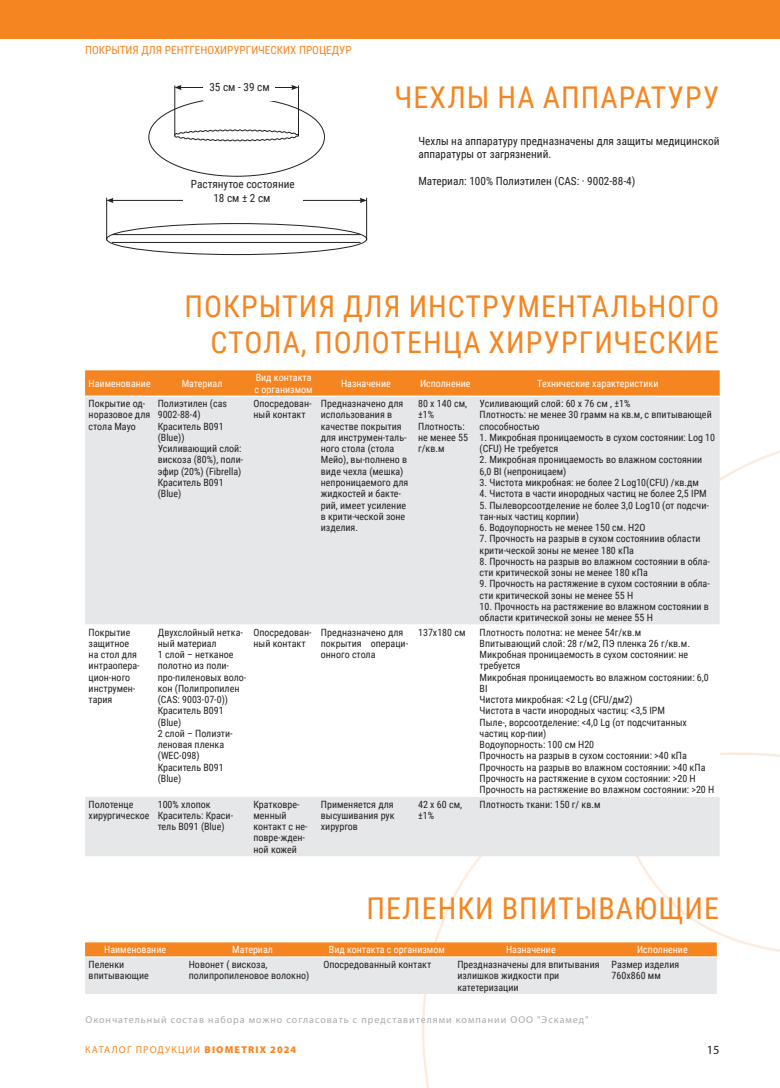
<style>
.page{position:relative;width:780px;height:1088px;background:#fff}
.page>*{position:absolute;margin:0;border:0;box-sizing:border-box;transform-origin:0 0}
.Zagolovok_L{font:30px/36px "Roboto Condensed";letter-spacing:.035em;color:#f58520;text-align:right}
.t1{font:12.5px "Myriad Pro";color:#231f20}
.art_l{font:11.25px/13.5px "Roboto Condensed";color:#231f20}
.podzag_str{font:11.25px "Roboto Condensed";color:#f58520}
.Tabl_Text{font:10px/11.2px "Roboto Condensed";color:#231f20}
.Tabl_Text-2{font:10px/11.2px "Roboto Condensed";color:#fff}
.t2{font:10px "Myriad Pro";letter-spacing:.1em;color:#a8a9ad}
.t3{font:10px "Myriad Pro";letter-spacing:.12em;color:#f58520}
.Tabl_Text_r{font:10px/11.2px "Roboto Condensed";color:#231f20}
.Tabl_Text_r-2{font:10px "Roboto Condensed";color:#fff}
.s1{font-weight:900}
</style>
<div class="page">
<div style="left:0;top:0;width:780px;height:39px;background:#f58520"></div>
<svg style="left:422px;top:856px;width:295px;height:232px"></svg>
<svg style="left:600px;top:427px;width:180px;height:530px"></svg>
<div style="left:85px;top:370px;width:634px;height:25px;background:#f58520"></div>
<div style="left:85px;top:397px;width:634px;height:459px;background:#e6e7e9"></div>
<svg style="left:85px;top:624px;width:634px;height:173px"></svg>
<svg style="left:85px;top:942px;width:631px;height:52px;background:#eacdb3"></svg>
<hr style="left:85px;top:956px;width:100px;height:1px;background:#fff">
<hr style="left:185px;top:956px;width:135px;height:1px;background:#fff">
<hr style="left:320px;top:956px;width:134px;height:1px;background:#fff">
<hr style="left:454px;top:956px;width:154px;height:1px;background:#fff">
<hr style="left:608px;top:956px;width:108px;height:1px;background:#fff">
<svg style="left:174px;top:129px;width:125px;height:12px"></svg>
<hr style="left:174px;top:85px;width:1px;height:51px;background:#231f20">
<hr style="left:180px;top:87px;width:113px;height:1px;background:#231f20">
<svg style="left:291px;top:85px;width:7px;height:5px"></svg>
<svg style="left:174px;top:85px;width:8px;height:5px"></svg>
<hr style="left:298px;top:85px;width:1px;height:51px;background:#231f20">
<div style="left:106px;top:223px;width:261px;height:32px;border:1px solid #231f20;border-radius:50%"></div>
<hr style="left:106px;top:198px;width:1px;height:42px;background:#231f20">
<hr style="left:366px;top:198px;width:1px;height:42px;background:#231f20">
<hr style="left:112px;top:200px;width:249px;height:1px;background:#231f20">
<svg style="left:359px;top:198px;width:8px;height:5px"></svg>
<svg style="left:106px;top:198px;width:8px;height:5px"></svg>
<hr style="left:112px;top:234px;width:248px;height:1px;background:#231f20">
<hr style="left:112px;top:242px;width:248px;height:1px;background:#231f20">
<div style="left:204px;top:83px;width:71px;height:18px;background:#fff"></div>
<div style="left:183px;top:180px;width:120px;height:33px;background:#fff"></div>
<p class="podzag_str" style="left:85px;top:42px;width:268px">ПОКРЫТИЯ ДЛЯ РЕНТГЕНОХИРУРГИЧЕСКИХ ПРОЦЕДУР</p>
<p class="art_l" style="left:209px;top:80px;width:62px">35 см - 39 см</p>
<p class="art_l" style="left:191px;top:177px;width:105px">Растянутое состояние</p>
<p class="art_l" style="left:213px;top:191px;width:59px">18 см ± 2 см</p>
<p class="Zagolovok_L" style="left:394px;top:78px;width:326px">ЧЕХЛЫ НА АППАРАТУРУ</p>
<p class="art_l" style="left:418px;top:134px;width:302px">Чехлы на аппаратуру предназначены для защиты медицинской аппаратуры от загрязнений.</p>
<p class="art_l" style="left:418px;top:174px;width:218px">Материал: 100% Полиэтилен (CAS: · 9002-88-4)</p>
<p class="Zagolovok_L" style="left:184px;top:287px;width:536px">ПОКРЫТИЯ ДЛЯ ИНСТРУМЕНТАЛЬНОГО<br>СТОЛА, ПОЛОТЕНЦА ХИРУРГИЧЕСКИЕ</p>
<p class="Tabl_Text-2" style="left:89px;top:377px;width:64px">Наименование</p>
<p class="Tabl_Text-2" style="left:182px;top:377px;width:42px">Материал</p>
<p class="Tabl_Text-2" style="left:254px;top:372px;width:59px">Вид контакта с организмом</p>
<p class="Tabl_Text-2" style="left:341px;top:377px;width:51px">Назначение</p>
<p class="Tabl_Text-2" style="left:420px;top:377px;width:52px">Исполнение</p>
<p class="Tabl_Text-2" style="left:537px;top:377px;width:123px">Технические характеристики</p>
<p class="Tabl_Text" style="left:89px;top:398px;width:63px">Покрытие од&shy;норазовое для стола Mayo</p>
<p class="Tabl_Text" style="left:158px;top:398px;width:87px">Полиэтилен (cas<br>9002-88-4)<br>Краситель B091 (Blue))<br>Усиливающий слой: вискоза (80%), поли&shy;эфир (20%) (Fibrella)<br>Краситель B091 (Blue)</p>
<p class="Tabl_Text" style="left:253px;top:398px;width:60px">Опосредован&shy;ный контакт</p>
<p class="Tabl_Text" style="left:321px;top:398px;width:89px">Предназначено для использования в качестве покрытия для инструмен-таль&shy;ного стола (стола<br>Мейо), вы-полнено в виде чехла (мешка) непроницаемого для жидкостей и бакте&shy;рий, имеет усиление в крити-ческой зоне изделия.</p>
<p class="Tabl_Text" style="left:418px;top:398px;width:51px">80 х 140 см, ±1%<br>Плотность: не менее 55 г/кв.м</p>
<p class="Tabl_Text" style="left:479px;top:398px;width:234px">Усиливающий слой: 60 х 76 см , ±1%<br>Плотность: не менее 30 грамм на кв.м, с впитывающей способностью</p>
<p class="Tabl_Text" style="left:479px;top:431px;width:237px">1. Микробная проницаемость в сухом состоянии: Log 10 (CFU) Не требуется</p>
<p class="Tabl_Text" style="left:479px;top:454px;width:224px">2. Микробная проницаемость во влажном состоянии<br>6,0 BI (непроницаем)</p>
<p class="Tabl_Text" style="left:479px;top:476px;width:221px">3. Чистота микробная: не более 2 Log10(CFU) /кв.дм</p>
<p class="Tabl_Text" style="left:479px;top:488px;width:229px">4. Чистота в части инородных частиц не более 2,5 IPM</p>
<p class="Tabl_Text" style="left:479px;top:499px;width:231px">5. Пылеворсоотделение не более 3,0 Log10 (от подсчи&shy;тан-ных частиц корпии)</p>
<p class="Tabl_Text" style="left:479px;top:521px;width:167px">6. Водоупорность не менее 150 см. Н2О</p>
<p class="Tabl_Text" style="left:479px;top:533px;width:223px">7. Прочность на разрыв в сухом состояниив области крити-ческой зоны не менее 180 кПа</p>
<p class="Tabl_Text" style="left:479px;top:555px;width:232px">8. Прочность на разрыв во влажном состоянии в обла&shy;сти критической зоны не менее 180 кПа</p>
<p class="Tabl_Text" style="left:479px;top:578px;width:232px">9. Прочность на растяжение в сухом состоянии в обла&shy;сти критической зоны не менее 55 Н</p>
<p class="Tabl_Text" style="left:479px;top:600px;width:231px">10. Прочность на растяжение во влажном состоянии в области критической зоны не менее 55 Н</p>
<p class="Tabl_Text" style="left:89px;top:626px;width:53px">Покрытие защитное на стол для интраопера&shy;цион-ного инструмен&shy;тария</p>
<p class="Tabl_Text" style="left:158px;top:626px;width:90px">Двухслойный нетка&shy;ный материал<br>1 слой – нетканое полотно из поли&shy;про-пиленовых воло&shy;кон (Полипропилен (CAS: 9003-07-0))<br>Краситель B091 (Blue)<br>2 слой – Полиэти&shy;леновая пленка (WEC-098)<br>Краситель B091 (Blue)</p>
<p class="Tabl_Text" style="left:253px;top:626px;width:60px">Опосредован&shy;ный контакт</p>
<p class="Tabl_Text" style="left:321px;top:626px;width:89px">Предназначено для покрытия операци&shy;онного стола</p>
<p class="Tabl_Text" style="left:418px;top:626px;width:49px">137х180 см</p>
<p class="Tabl_Text" style="left:479px;top:626px;width:236px">Плотность полотна: не менее 54г/кв.м<br>Впитывающий слой: 28 г/м2, ПЭ пленка 26 г/кв.м.<br>Микробная проницаемость в сухом состоянии: не требуется<br>Микробная проницаемость во влажном состоянии: 6,0<br>BI<br>Чистота микробная: &lt;2 Lg (CFU/дм2)<br>Чистота в части инородных частиц: &lt;3,5 IPM<br>Пыле-, ворсоотделение: &lt;4,0 Lg (от подсчитанных частиц кор-пии)<br>Водоупорность: 100 см H20<br>Прочность на разрыв в сухом состоянии: &gt;40 кПа Прочность на разрыв во влажном состоянии: &gt;40 кПа Прочность на растяжение в сухом состоянии: &gt;20 Н Прочность на растяжение во влажном состоянии: &gt;20 Н</p>
<p class="Tabl_Text" style="left:89px;top:798px;width:62px">Полотенце хирургическое</p>
<p class="Tabl_Text" style="left:158px;top:798px;width:77px">100% хлопок<br>Краситель: Краси&shy;тель B091 (Blue)</p>
<p class="Tabl_Text" style="left:253px;top:798px;width:56px">Кратковре&shy;менный контакт с не&shy;повре-жден&shy;ной кожей</p>
<p class="Tabl_Text" style="left:321px;top:798px;width:75px;text-align:justify">Применяется для высушивания рук хирургов</p>
<p class="Tabl_Text" style="left:418px;top:798px;width:46px">42 х 60 см, ±1%</p>
<p class="Tabl_Text" style="left:479px;top:798px;width:122px">Плотность ткани: 150 г/ кв.м</p>
<p class="Zagolovok_L" style="left:366px;top:889px;width:354px">ПЕЛЕНКИ ВПИТЫВАЮЩИЕ</p>
<p class="Tabl_Text-2" style="left:104px;top:944px;width:64px">Наименование</p>
<p class="Tabl_Text-2" style="left:232px;top:944px;width:42px">Материал</p>
<p class="Tabl_Text-2" style="left:329px;top:944px;width:117px">Вид контакта с организмом</p>
<p class="Tabl_Text-2" style="left:506px;top:944px;width:51px">Назначение</p>
<p class="Tabl_Text_r-2" style="left:637px;top:943px;width:52px">Исполнение</p>
<p class="Tabl_Text" style="left:89px;top:958px;width:62px">Пеленки впитывающие</p>
<p class="Tabl_Text" style="left:189px;top:958px;width:122px">Новонет ( вискоза, полипропиленовое волокно)</p>
<p class="Tabl_Text" style="left:323px;top:958px;width:109px">Опосредованный контакт</p>
<p class="Tabl_Text" style="left:457px;top:958px;width:144px">Прездназначены для впитывания излишков жидкости при катетеризации</p>
<p class="Tabl_Text_r" style="left:611px;top:958px;width:69px">Размер изделия<br>760x860 мм</p>
<p class="t2" style="left:85px;top:1013px;width:504px">Окончательный состав набора можно согласовать с представителями компании ООО "Эскамед"</p>
<p class="t3" style="left:85px;top:1043px;width:212px">КАТАЛОГ ПРОДУКЦИИ <span class="s1">BIOMETRIX 2024</span></p>
<p class="t1" style="left:706px;top:1042px;width:14px">15</p>
</div>
